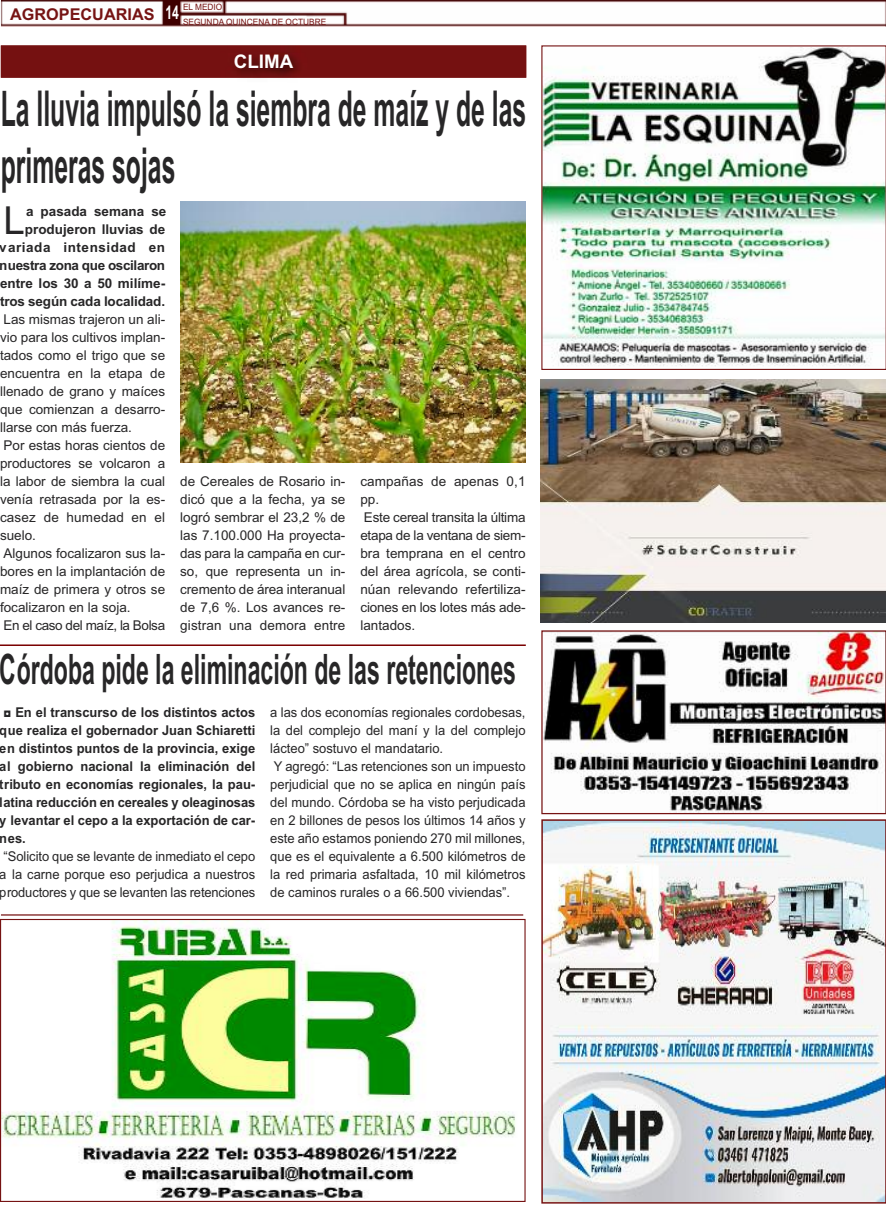
<style>
.page{position:relative;width:886px;height:1205px;background:#fff}
.page>*{position:absolute;margin:0;border:0;box-sizing:border-box;transform-origin:0 0}
.t1{font:700 49.5px/57px "Arial";color:#272627;scale:.5 1}
.t2{font:700 42px "Arial";color:#272627;scale:.55 1}
.t3{font:38.62px "Arial";color:#272627}
.t4{font:700 18.75px "Arial";color:#fff}
.t5{font:700 18.75px "Arial";color:#fff;scale:.65 1}
.t6{font:700 16.25px "Arial";color:#761313}
.t7{font:13.5px/18px "Arial";color:#272627}
.t8{font:13.5px/18px "Arial";color:#272627;text-align:justify;scale:.96 1}
.t9{font:700 13.5px/18px "Arial";color:#272627;text-align:justify;scale:.96 1}
.t10{font:700 13.5px/18px "Arial";color:#272627;text-align:right}
.t11{font:8.75px/14.5px "Arial";color:#761313;scale:.95 1}
</style>
<div class="page">
<img style="left:1px;top:0;width:885px;height:27px">
<img style="left:541px;top:819px;width:345px;height:384px">
<svg style="left:541px;top:630px;width:345px;height:184px"></svg>
<img style="left:1px;top:45px;width:525px;height:33px">
<img style="left:541px;top:45px;width:345px;height:325px">
<img style="left:540px;top:379px;width:346px;height:243px">
<img style="left:2px;top:921px;width:513px;height:278px">
<div style="left:0;top:919px;width:525px;height:283px;border:1px solid #761313"></div>
<hr style="left:1px;top:914px;width:522px;height:1px;background:#761313">
<img style="left:180px;top:202px;width:345px;height:260px">
<hr style="left:0;top:644px;width:526px;height:2px;background:#7a0000">
<p class="t6" style="left:10px;top:5px;width:146px">agroPecuarIaS</p>
<p class="t11" style="left:183px;top:0;width:152px">EL MEDIO<br>SEGUNDA QUINCENA DE OCTUBRE</p>
<h3 class="t5" style="left:166px;top:1px;width:22px">14</h3>
<h3 class="t4" style="left:234px;top:50px;width:61px">clIMa</h3>
<h1 class="t1" style="left:1px;top:80px;width:1052px">la lluvia impulsó la siembra de maíz y de las primeras sojas</h1>
<h3 class="t3" style="left:4px;top:198px;width:23px">L</h3>
<p class="t10" style="left:0;top:202px;width:168px">a pasada semana se produjeron lluvias de variada intensidad en nuestra zona que oscilaron entre los 30 a 50 milíme&shy;tros según cada localidad.</p>
<p class="t7" style="left:0;top:310px;width:167px">Las mismas trajeron un ali&shy;vio para los cultivos implan&shy;tados como el trigo que se encuentra en la etapa de llenado de grano y maíces que comienzan a desarro&shy;llarse con más fuerza.<br>Por estas horas cientos de productores se volcaron a la labor de siembra la cual venía retrasada por la es&shy;casez de humedad en el suelo.<br>Algunos focalizaron sus la&shy;bores en la implantación de maíz de primera y otros se focalizaron en la soja.<br>En el caso del maíz, la Bolsa</p>
<p class="t7" style="left:180px;top:472px;width:167px;text-align:justify">de Cereales de Rosario in&shy;dicó que a la fecha, ya se logró sembrar el 23,2 % de las 7.100.000 Ha proyecta&shy;das para la campaña en cur&shy;so, que representa un in&shy;cremento de área interanual de 7,6 %. Los avances re&shy;gistran una demora entre</p>
<p class="t7" style="left:360px;top:472px;width:167px">campañas de apenas 0,1 pp.<br>Este cereal transita la última etapa de la ventana de siem&shy;bra temprana en el centro del área agrícola, se conti&shy;núan relevando refertiliza&shy;ciones en los lotes más ade&shy;lantados.</p>
<h2 class="t2" style="left:0;top:645px;width:940px">córdoba pide la eliminación de las retenciones</h2>
<p class="t9" style="left:0;top:703px;width:267px">◘ en el transcurso de los distintos actos que realiza el gobernador Juan Schiaretti en distintos puntos de la provincia, exige al gobierno nacional la eliminación del tributo en economías regionales, la pau&shy;latina reducción en cereales y oleaginosas y levantar el cepo a la exportación de car&shy;nes.</p>
<p class="t8" style="left:0;top:847px;width:267px">“Solicito que se levante de inmediato el cepo a la carne porque eso perjudica a nuestros productores y que se levanten las retenciones</p>
<p class="t8" style="left:270px;top:703px;width:267px;text-align:left">a las dos economías regionales cordobesas, la del complejo del maní y la del complejo lácteo” sostuvo el mandatario.<br>Y agregó: “Las retenciones son un impuesto perjudicial que no se aplica en ningún país del mundo. Córdoba se ha visto perjudicada en 2 billones de pesos los últimos 14 años y este año estamos poniendo 270 mil millones, que es el equivalente a 6.500 kilómetros de la red primaria asfaltada, 10 mil kilómetros de caminos rurales o a 66.500 viviendas”.</p>
</div>
